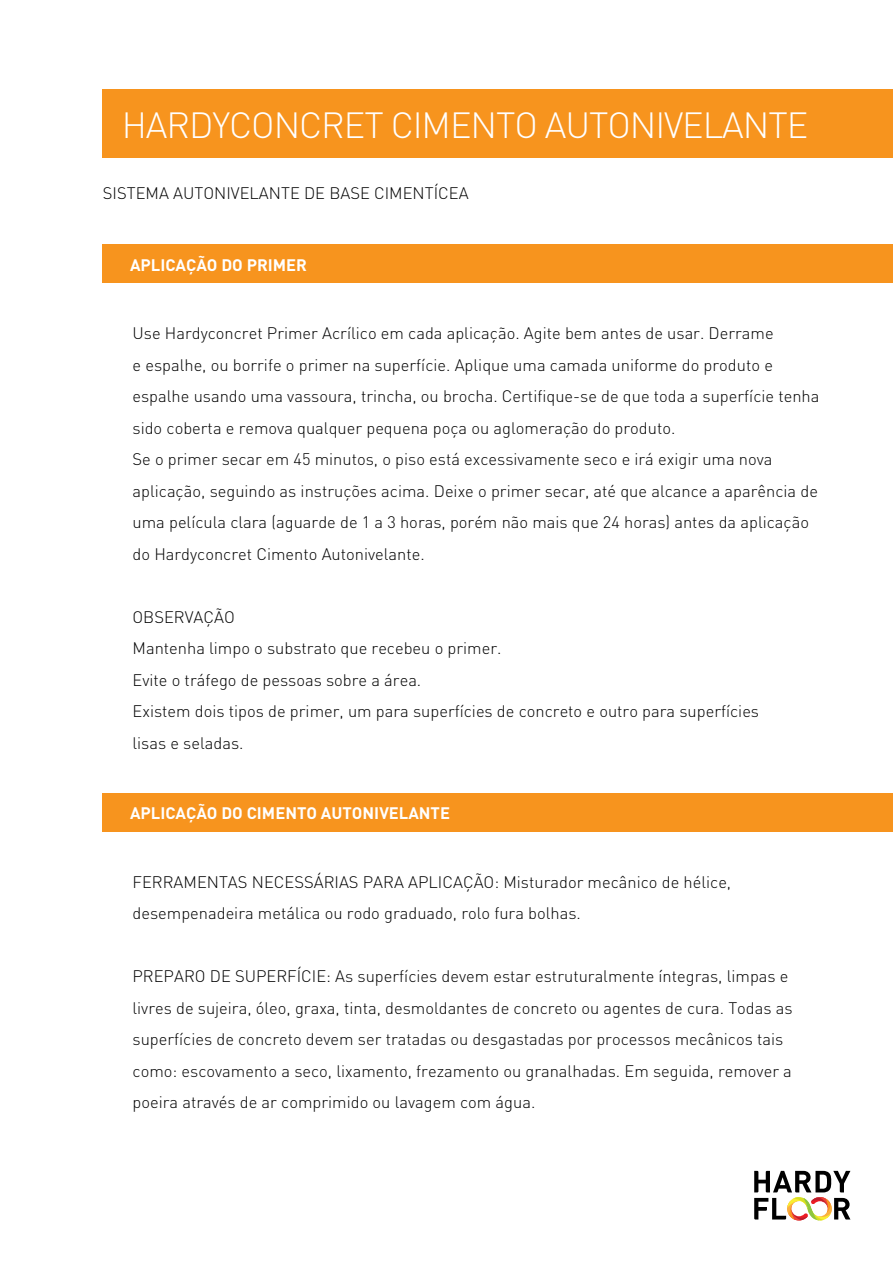
<style>
.page{position:relative;width:893px;height:1263px;background:#fff}
.page>*{position:absolute;margin:0;border:0;box-sizing:border-box;transform-origin:0 0}
.t1{font:300 36px "DIN";letter-spacing:-.03em;color:#fff}
.t2{font:300 16.5px/31.5px "DIN";color:#000}
.t3{font:700 16.5px "DIN";color:#fff}
</style>
<div class="page">
<svg style="left:754px;top:1171px;width:96px;height:49px"></svg>
<div style="left:103px;top:90px;width:790px;height:68px;background:#f7941e"></div>
<div style="left:103px;top:244px;width:790px;height:39px;background:#f7941e"></div>
<div style="left:103px;top:793px;width:790px;height:39px;background:#f7941e"></div>
<h1 class="t1" style="left:122px;top:103px;width:688px">Hardyconcret cimento Autonivelante</h1>
<p class="t2" style="left:103px;top:177px;width:367px">Sistema autonivelante de base cimentícea</p>
<p class="t3" style="left:130px;top:254px;width:10px">APLIC</p>
<p class="t3" style="left:176px;top:254px;width:22px">AÇÃO</p>
<p class="t3" style="left:221px;top:254px;width:47px">DO PRIMER</p>
<p class="t2" style="left:133px;top:317px;width:688px">Use Hardyconcret Primer Acrílico em cada aplicação. Agite bem antes de usar. Derrame<br>e espalhe, ou borrife o primer na superfície. Aplique uma camada uniforme do produto e espalhe usando uma vassoura, trincha, ou brocha. Certifique-se de que toda a superfície tenha sido coberta e remova qualquer pequena poça ou aglomeração do produto.<br>Se o primer secar em 45 minutos, o piso está excessivamente seco e irá exigir uma nova aplicação, seguindo as instruções acima. Deixe o primer secar, até que alcance a aparência de uma película clara (aguarde de 1 a 3 horas, porém não mais que 24 horas) antes da aplicação do Hardyconcret Cimento Autonivelante.</p>
<p class="t2" style="left:133px;top:601px;width:628px">O bservação<br>Mantenha limpo o substrato que recebeu o primer.<br>Evite o tráfego de pessoas sobre a área.<br>Existem dois tipos de primer, um para superfícies de concreto e outro para superfícies lisas e seladas.</p>
<p class="t3" style="left:130px;top:802px;width:10px">APLIC</p>
<p class="t3" style="left:176px;top:802px;width:22px">AÇÃO</p>
<p class="t3" style="left:221px;top:802px;width:47px">DO CIMENTO</p>
<p class="t3" style="left:321px;top:802px;width:11px">AUTONIVEL</p>
<p class="t3" style="left:408px;top:802px;width:22px">ANTE</p>
<p class="t2" style="left:133px;top:866px;width:600px">Ferramentas necessárias para aplicação: M isturador mecânico de hélice, desempenadeira metálica ou rodo graduado, rolo fura bolhas.</p>
<p class="t2" style="left:133px;top:960px;width:662px">Preparo de Superfície: As superfícies devem estar estruturalmente íntegras, limpas e livres de sujeira, óleo, graxa, tinta, desmoldantes de concreto ou agentes de cura. Todas as superfícies de concreto devem ser tratadas ou desgastadas por processos mecânicos tais como: escovamento a seco, lixamento, frezamento ou granalhadas. Em seguida, remover a poeira através de ar comprimido ou lavagem com água.</p>
</div>
